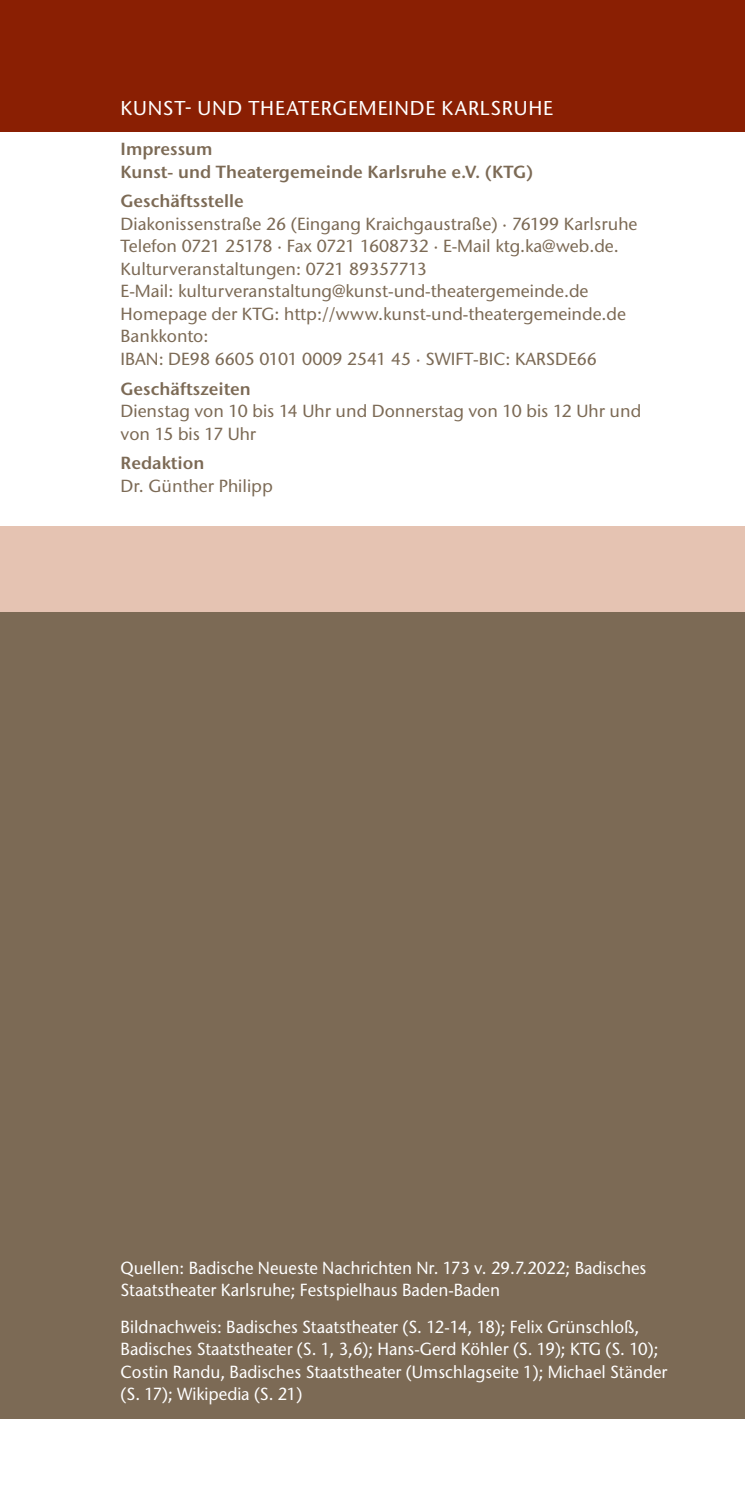
<style>
.page{position:relative;width:745px;height:1489px;background:#fff}
.page>*{position:absolute;margin:0;border:0;box-sizing:border-box;transform-origin:0 0}
.t1{font:500 20px "Stone Sans ITC Pro";letter-spacing:.04em;color:#fff}
.t2{font:500 17.5px/22.5px "Stone Sans ITC Pro";color:#7c6a55}
.t3{font:500 17.5px/22.5px "Stone Sans ITC Pro";color:#fff;scale:.95 1}
.t4{font:600 17.5px/22.5px "Stone Sans ITC Pro";color:#7c6a55}
</style>
<div class="page">
<div style="left:0;top:611px;width:744px;height:807px;background:#7c6a55"></div>
<div style="left:0;top:0;width:744px;height:132px;background:#8a1f03"></div>
<div style="left:0;top:526px;width:744px;height:85px;background:#e5c3b2"></div>
<p class="t1" style="left:120px;top:96px;width:434px">Kunst- und Theatergemeinde Karlsruhe</p>
<p class="t4" style="left:120px;top:138px;width:414px">Impressum<br>Kunst- und Theatergemeinde Karlsruhe e.V. (KTG)</p>
<p class="t4" style="left:120px;top:190px;width:124px">Geschäftsstelle</p>
<p class="t2" style="left:120px;top:212px;width:518px">Diakonissenstraße 26 (Eingang Kraichgaustraße) · 76199 Karlsruhe Telefon 0721 25178 · Fax 0721 1608732 · E-Mail ktg.ka@web.de.<br>Kulturveranstaltungen: 0721 89357713<br>E-Mail: kulturveranstaltung@kunst-und-theatergemeinde.de Homepage der KTG : http://www.kunst-und-theatergemeinde.de Bankkonto:<br>I BAN : DE98 6605 0101 0009 2541 45 · SWI FT-BI C: KARSDE</p>
<p class="t2" style="left:576px;top:347px;width:22px">66</p>
<p class="t4" style="left:120px;top:377px;width:132px">Geschäftszeiten</p>
<p class="t2" style="left:120px;top:399px;width:521px">Dienstag von 10 bis 14 Uhr und Donnerstag von 10 bis 12 Uhr und von 15 bis 17 Uhr</p>
<p class="t4" style="left:120px;top:452px;width:85px">Redaktion</p>
<p class="t2" style="left:120px;top:474px;width:154px">Dr. Günther Philipp</p>
<p class="t3" style="left:120px;top:1255px;width:554px">Quellen: Badische Neueste Nachrichten N r. 173 v. 29.7.2022; Badisches<br>Staatstheater Karlsruhe; Festspielhaus Baden-Baden</p>
<p class="t3" style="left:120px;top:1315px;width:577px">Bildnachweis: Badisches Staatstheater (S. 12-14, 18); Felix Grünschloß, Badisches Staatstheater (S. 1, 3,6); H ans-Gerd Köhler (S. 19); KTG (S. 10); Costin Randu, Badisches Staatstheater (Umschlagseite 1); M ichael Ständer (S. 17); Wikipedia (S. 21)</p>
</div>
